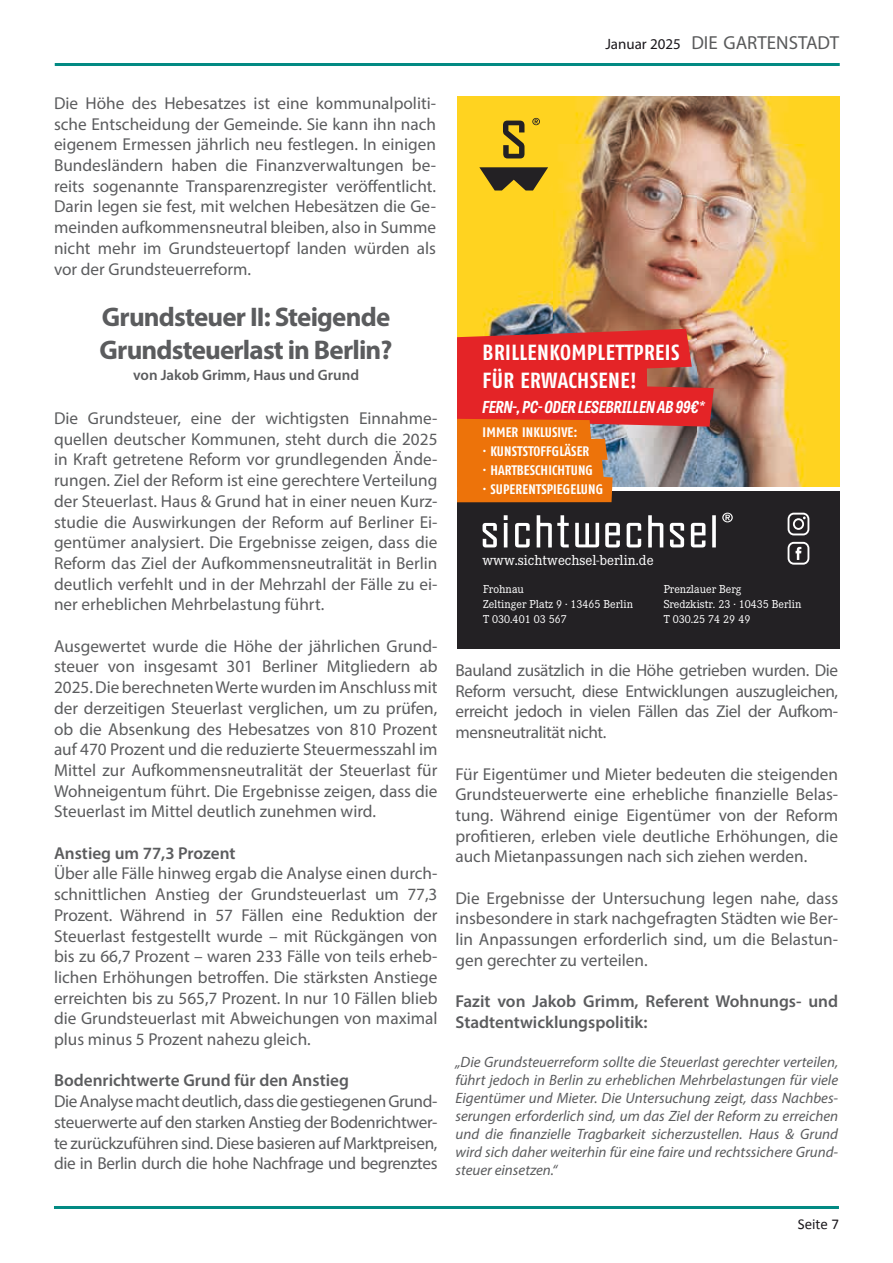
<style>
.page{position:relative;width:893px;height:1263px;background:#fff}
.page>*{position:absolute;margin:0;border:0;box-sizing:border-box;transform-origin:0 0}
.t1{font:700 27px/32.4px "Myriad Pro";letter-spacing:-.03em;color:#5b5c5e}
.t2{font:700 condensed 21.9px/27.6px "Fago OT";letter-spacing:.02em;color:#fff}
.t3{font:18.9px "Myriad Pro";color:#595a5b}
.t4{font:17.25px/20.7px "Myriad Pro";color:#5b5c5e;text-align:justify}
.t5{font:600 17.25px/20.7px "Myriad Pro";color:#5b5c5e}
.t6{font:italic 700 16.5px "Tablet Gothic Condensed";letter-spacing:-.01em;color:#fff}
.t7{font:italic 15px/18px "Myriad Pro";color:#5b5c5e;text-align:justify}
.t8{font:15px "Corporate E";color:#fff}
.t9{font:600 15px "Myriad Pro";color:#5b5c5e}
.t10{font:15px "Calibri";color:#1b181c}
.t11{font:700 condensed 13.8px/19px "Fago OT";letter-spacing:.01em;color:#fff}
.t12{font:12px/15px "Corporate E";color:#fff}
.s1{font-size:15px;color:#1b181c}
</style>
<div class="page">
<img style="left:457px;top:96px;width:383px;height:391px">
<svg style="left:479px;top:118px;width:69px;height:72px"></svg>
<div style="left:457px;top:491px;width:383px;height:158px;background:#232124"></div>
<svg style="left:482px;top:515px;width:234px;height:32px"></svg>
<svg style="left:722px;top:513px;width:11px;height:9px"></svg>
<svg style="left:788px;top:513px;width:21px;height:22px"></svg>
<svg style="left:788px;top:542px;width:21px;height:23px"></svg>
<svg style="left:457px;top:329px;width:257px;height:173px"></svg>
<hr style="left:55px;top:63px;width:785px;height:3px;background:#028a83">
<hr style="left:54px;top:1206px;width:785px;height:3px;background:#028a83">
<p class="t3" style="left:605px;top:31px;width:235px"><span class="s1">Januar 2025</span> DIE GARTENSTADT</p>
<p class="t4" style="left:54px;top:93px;width:384px">Die Höhe des Hebesatzes ist eine kommunalpoliti&shy;sche Entscheidung der Gemeinde. Sie kann ihn nach eigenem Ermessen jährlich neu festlegen. In einigen Bundesländern haben die Finanzverwaltungen be&shy;reits sogenannte Transparenzregister veröffentlicht.<br>Darin legen sie fest, mit welchen Hebesätzen die Ge&shy;meinden aufkommensneutral bleiben, also in Summe nicht mehr im Grundsteuertopf landen würden als vor der Grundsteuerreform.</p>
<h1 class="t1" style="left:100px;top:300px;width:295px">Grundsteuer II: Steigende<br>Grundsteuerlast in Berlin?</h1>
<p class="t9" style="left:133px;top:365px;width:227px">von Jakob Grimm, Haus und Grund</p>
<p class="t4" style="left:54px;top:408px;width:385px">Die Grundsteuer, eine der wichtigsten Einnahme&shy;quellen deutscher Kommunen, steht durch die 2025 in Kraft getretene Reform vor grundlegenden Ände&shy;rungen. Ziel der Reform ist eine gerechtere Verteilung der Steuerlast. Haus &amp; Grund hat in einer neuen Kurz&shy;studie die Auswirkungen der Reform auf Berliner Ei&shy;gentümer analysiert. Die Ergebnisse zeigen, dass die Reform das Ziel der Aufkommensneutralität in Berlin deutlich verfehlt und in der Mehrzahl der Fälle zu ei&shy;ner erheblichen Mehrbelastung führt.</p>
<p class="t4" style="left:54px;top:635px;width:385px">Ausgewertet wurde die Höhe der jährlichen Grund&shy;steuer von insgesamt 301 Berliner Mitgliedern ab 2025. Die berechneten Werte wurden im Anschluss mit der derzeitigen Steuerlast verglichen, um zu prüfen, ob die Absenkung des Hebesatzes von 810 Prozent auf 470 Prozent und die reduzierte Steuermesszahl im Mittel zur Aufkommensneutralität der Steuerlast für Wohneigentum führt. Die Ergebnisse zeigen, dass die Steuerlast im Mittel deutlich zunehmen wird.</p>
<p class="t5" style="left:54px;top:842px;width:183px">Anstieg um 77,3 Prozent</p>
<p class="t4" style="left:54px;top:863px;width:385px">Über alle Fälle hinweg ergab die Analyse einen durch&shy;schnittlichen Anstieg der Grundsteuerlast um 77,3<br>Prozent. Während in 57 Fällen eine Reduktion der Steuerlast festgestellt wurde – mit Rückgängen von bis zu 66,7 Prozent – waren 233 Fälle von teils erheb&shy;lichen Erhöhungen betroffen. Die stärksten Anstiege erreichten bis zu 565,7 Prozent. In nur 10 Fällen blieb die Grundsteuerlast mit Abweichungen von maximal plus minus 5 Prozent nahezu gleich.</p>
<p class="t5" style="left:54px;top:1070px;width:296px">Bodenrichtwerte Grund für den Anstieg</p>
<p class="t4" style="left:54px;top:1091px;width:385px">Die Analyse macht deutlich, dass die gestiegenen Grund&shy;steuerwerte auf den starken Anstieg der Bodenrichtwer&shy;te zurückzuführen sind. Diese basieren auf Marktpreisen, die in Berlin durch die hohe Nachfrage und begrenztes</p>
<p class="t2" style="left:483px;top:339px;width:198px">BRILLENKOMPLETTPREIS<br>FÜR ERWACHSENE!</p>
<p class="t6" style="left:482px;top:394px;width:224px">FERN-, PC- ODER LESEBRILLEN AB 99€*</p>
<p class="t11" style="left:482px;top:422px;width:122px">IMMER INKLUSIVE:<br>. KUNSTSTOFFGLÄSER<br>. HARTBESCHICHTUNG<br>. SUPERENTSPIEGELUNG</p>
<p class="t8" style="left:482px;top:551px;width:173px">www.sichtwechsel-berlin.de</p>
<p class="t12" style="left:483px;top:582px;width:152px">Frohnau<br>Zeltinger Platz 9 . 13465 Berlin<br>T 030.401 03 567</p>
<p class="t12" style="left:664px;top:582px;width:139px">Prenzlauer Berg<br>Sredzkistr. 23 . 10435 Berlin<br>T 030.25 74 29 49</p>
<p class="t4" style="left:455px;top:660px;width:384px">Bauland zusätzlich in die Höhe getrieben wurden. Die Reform versucht, diese Entwicklungen auszugleichen, erreicht jedoch in vielen Fällen das Ziel der Aufkom&shy;mensneutralität nicht.</p>
<p class="t4" style="left:455px;top:763px;width:384px">Für Eigentümer und Mieter bedeuten die steigenden Grundsteuerwerte eine erhebliche finanzielle Belas&shy;tung. Während einige Eigentümer von der Reform profitieren, erleben viele deutliche Erhöhungen, die auch Mietanpassungen nach sich ziehen werden.</p>
<p class="t4" style="left:455px;top:887px;width:384px">Die Ergebnisse der Untersuchung legen nahe, dass insbesondere in stark nachgefragten Städten wie Ber&shy;lin Anpassungen erforderlich sind, um die Belastun&shy;gen gerechter zu verteilen.</p>
<p class="t5" style="left:455px;top:991px;width:384px">Fazit von Jakob Grimm, Referent Wohnungs- und<br>Stadtentwicklungspolitik:</p>
<p class="t7" style="left:455px;top:1052px;width:384px">„Die Grundsteuerreform sollte die Steuerlast gerechter verteilen, führt jedoch in Berlin zu erheblichen Mehrbelastungen für viele Eigentümer und Mieter. Die Untersuchung zeigt, dass Nachbes&shy;serungen erforderlich sind, um das Ziel der Reform zu erreichen und die finanzielle Tragbarkeit sicherzustellen. Haus &amp; Grund wird sich daher weiterhin für eine faire und rechtssichere Grund&shy;steuer einsetzen.“</p>
<p class="t10" style="left:798px;top:1214px;width:43px">Seite 7</p>
</div>
